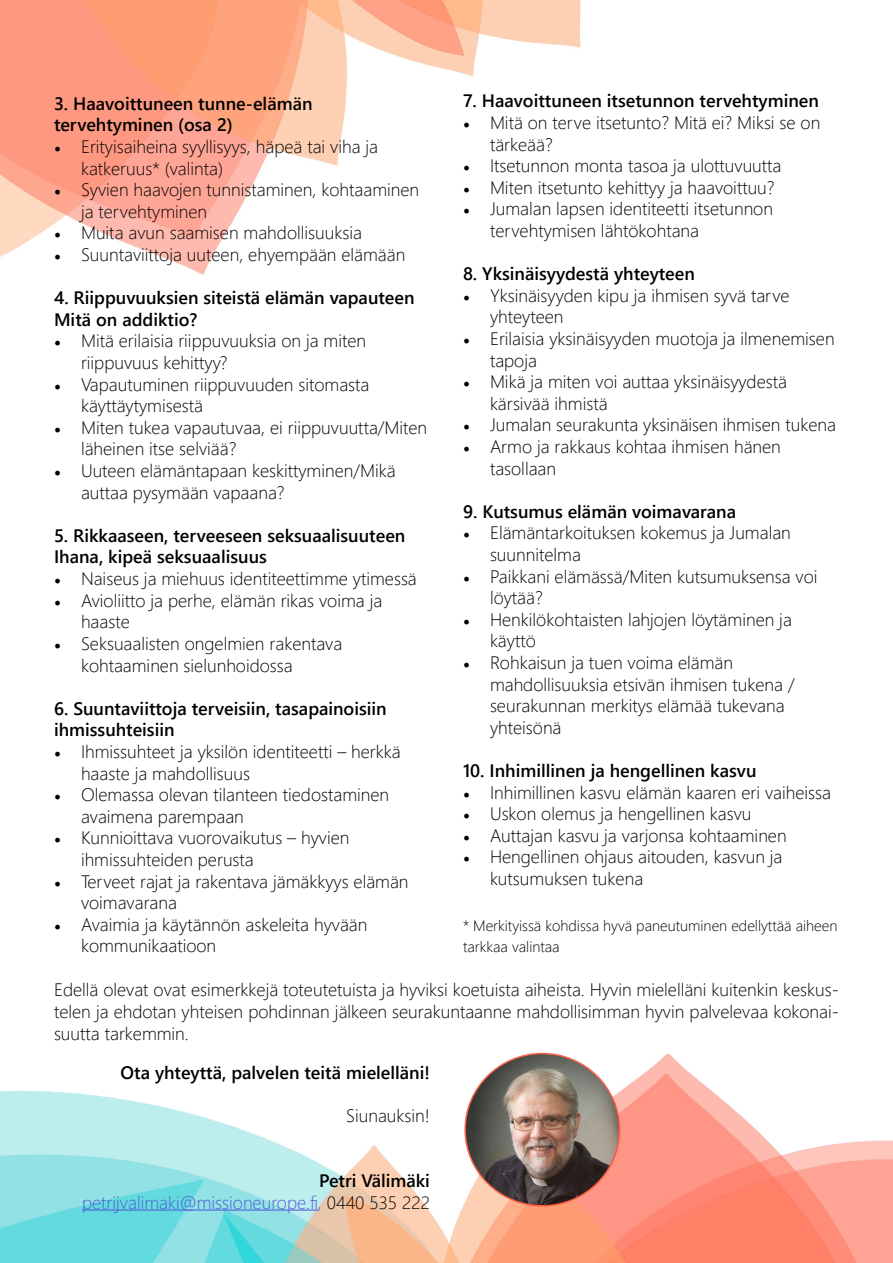
<style>
.page{position:relative;width:893px;height:1263px;background:#fff}
.page>*{position:absolute;margin:0;border:0;box-sizing:border-box;transform-origin:0 0}
.t1{font:300 18px/21.6px "Segoe UI";color:#000}
.t2{font:600 18px/21.6px "Segoe UI";color:#000}
.t3{font:300 18px "Segoe UI";color:#4f5cd6}
.t4{font:300 15px/21.6px "Segoe UI";color:#000}
.s1{font-family:"Minion Pro";font-weight:400}
.s2{color:#000}
</style>
<div class="page">
<img style="left:0;top:0;width:893px;height:1263px">
<hr style="left:82px;top:1209px;width:236px;height:1px;background:#4f5cd6">
<img style="left:465px;top:1053px;width:154px;height:153px">
<p class="t2" style="left:463px;top:89px;width:357px">7. Haavoittuneen itsetunnon tervehtyminen</p>
<p class="t1" style="left:490px;top:110px;width:332px;text-indent:-27px"><span class="s1">•</span> Mitä on terve itsetunto? Mitä ei? Miksi se on tärkeää?</p>
<p class="t1" style="left:463px;top:153px;width:320px"><span class="s1">•</span> Itsetunnon monta tasoa ja ulottuvuutta</p>
<p class="t1" style="left:463px;top:175px;width:313px"><span class="s1">•</span> Miten itsetunto kehittyy ja haavoittuu?</p>
<p class="t1" style="left:490px;top:196px;width:285px;text-indent:-27px"><span class="s1">•</span> Jumalan lapsen identiteetti itsetunnon tervehtymisen lähtökohtana</p>
<p class="t2" style="left:463px;top:261px;width:233px">8. Yksinäisyydestä yhteyteen</p>
<p class="t1" style="left:490px;top:283px;width:301px;text-indent:-27px"><span class="s1">•</span> Yksinäisyyden kipu ja ihmisen syvä tarve yhteyteen</p>
<p class="t1" style="left:490px;top:326px;width:346px;text-indent:-27px"><span class="s1">•</span> Erilaisia yksinäisyyden muotoja ja ilmenemisen tapoja</p>
<p class="t1" style="left:490px;top:369px;width:299px;text-indent:-27px"><span class="s1">•</span> Mikä ja miten voi auttaa yksinäisyydestä kärsivää ihmistä</p>
<p class="t1" style="left:463px;top:412px;width:374px"><span class="s1">•</span> Jumalan seurakunta yksinäisen ihmisen tukena</p>
<p class="t1" style="left:490px;top:434px;width:292px;text-indent:-27px"><span class="s1">•</span> Armo ja rakkaus kohtaa ihmisen hänen tasollaan</p>
<p class="t2" style="left:463px;top:499px;width:275px">9. Kutsumus elämän voimavarana</p>
<p class="t1" style="left:490px;top:520px;width:302px;text-indent:-27px"><span class="s1">•</span> Elämäntarkoituksen kokemus ja Jumalan suunnitelma</p>
<p class="t1" style="left:490px;top:564px;width:329px;text-indent:-27px"><span class="s1">•</span> Paikkani elämässä/Miten kutsumuksensa voi löytää?</p>
<p class="t1" style="left:490px;top:607px;width:303px;text-indent:-27px"><span class="s1">•</span> Henkilökohtaisten lahjojen löytäminen ja käyttö</p>
<p class="t1" style="left:490px;top:650px;width:306px;text-indent:-27px"><span class="s1">•</span> Rohkaisun ja tuen voima elämän mahdollisuuksia etsivän ihmisen tukena / seurakunnan merkitys elämää tukevana yhteisönä</p>
<p class="t2" style="left:463px;top:758px;width:295px">10. Inhimillinen ja hengellinen kasvu</p>
<p class="t1" style="left:463px;top:780px;width:370px"><span class="s1">•</span> Inhimillinen kasvu elämän kaaren eri vaiheissa</p>
<p class="t1" style="left:463px;top:801px;width:290px"><span class="s1">•</span> Uskon olemus ja hengellinen kasvu</p>
<p class="t1" style="left:463px;top:823px;width:325px"><span class="s1">•</span> Auttajan kasvu ja varjonsa kohtaaminen</p>
<p class="t1" style="left:490px;top:844px;width:294px;text-indent:-27px"><span class="s1">•</span> Hengellinen ohjaus aitouden, kasvun ja kutsumuksen tukena</p>
<p class="t4" style="left:463px;top:913px;width:376px">* Merkityissä kohdissa hyvä paneutuminen edellyttää aiheen tarkkaa valintaa</p>
<p class="t1" style="left:54px;top:977px;width:786px;text-align:justify">Edellä olevat ovat esimerkkejä toteutetuista ja hyviksi koetuista aiheista. Hyvin mielelläni kuitenkin keskus&shy;telen ja ehdotan yhteisen pohdinnan jälkeen seurakuntaanne mahdollisimman hyvin palvelevaa kokonai&shy;suutta tarkemmin.</p>
<p class="t2" style="left:121px;top:1060px;width:311px">Ota yhteyttä, palvelen teitä mielelläni!</p>
<p class="t1" style="left:346px;top:1103px;width:85px">Siunauksin!</p>
<p class="t2" style="left:54px;top:91px;width:260px">3. Haavoittuneen tunne-elämän tervehtyminen (osa 2)</p>
<p class="t1" style="left:81px;top:134px;width:299px;text-indent:-27px"><span class="s1">•</span> Erityisaiheina syyllisyys, häpeä tai viha ja katkeruus* (valinta)</p>
<p class="t1" style="left:81px;top:177px;width:340px;text-indent:-27px"><span class="s1">•</span> Syvien haavojen tunnistaminen, kohtaaminen ja tervehtyminen</p>
<p class="t1" style="left:54px;top:221px;width:309px"><span class="s1">•</span> Muita avun saamisen mahdollisuuksia</p>
<p class="t1" style="left:54px;top:242px;width:353px"><span class="s1">•</span> Suuntaviittoja uuteen, ehyempään elämään</p>
<p class="t2" style="left:54px;top:286px;width:362px">4. Riippuvuuksien siteistä elämän vapauteen</p>
<p class="t2" style="left:54px;top:307px;width:145px">Mitä on addiktio?</p>
<p class="t1" style="left:81px;top:329px;width:287px;text-indent:-27px"><span class="s1">•</span> Mitä erilaisia riippuvuuksia on ja miten riippuvuus kehittyy?</p>
<p class="t1" style="left:81px;top:372px;width:290px;text-indent:-27px"><span class="s1">•</span> Vapautuminen riippuvuuden sitomasta käyttäytymisestä</p>
<p class="t1" style="left:81px;top:415px;width:348px;text-indent:-27px"><span class="s1">•</span> Miten tukea vapautuvaa, ei riippuvuutta/Miten läheinen itse selviää?</p>
<p class="t1" style="left:81px;top:458px;width:316px;text-indent:-27px"><span class="s1">•</span> Uuteen elämäntapaan keskittyminen/Mikä auttaa pysymään vapaana?</p>
<p class="t2" style="left:54px;top:523px;width:353px">5. Rikkaaseen, terveeseen seksuaalisuuteen</p>
<p class="t2" style="left:54px;top:545px;width:214px">Ihana, kipeä seksuaalisuus</p>
<p class="t1" style="left:54px;top:566px;width:364px"><span class="s1">•</span> Naiseus ja miehuus identiteettimme ytimessä</p>
<p class="t1" style="left:81px;top:588px;width:303px;text-indent:-27px"><span class="s1">•</span> Avioliitto ja perhe, elämän rikas voima ja haaste</p>
<p class="t1" style="left:81px;top:631px;width:263px;text-indent:-27px"><span class="s1">•</span> Seksuaalisten ongelmien rakentava kohtaaminen sielunhoidossa</p>
<p class="t2" style="left:54px;top:696px;width:334px">6. Suuntaviittoja terveisiin, tasapainoisiin ihmissuhteisiin</p>
<p class="t1" style="left:81px;top:739px;width:321px;text-indent:-27px"><span class="s1">•</span> Ihmissuhteet ja yksilön identiteetti – herkkä haaste ja mahdollisuus</p>
<p class="t1" style="left:81px;top:782px;width:310px;text-indent:-27px"><span class="s1">•</span> Olemassa olevan tilanteen tiedostaminen avaimena parempaan</p>
<p class="t1" style="left:81px;top:825px;width:270px;text-indent:-27px"><span class="s1">•</span> Kunnioittava vuorovaikutus – hyvien ihmissuhteiden perusta</p>
<p class="t1" style="left:81px;top:869px;width:329px;text-indent:-27px"><span class="s1">•</span> Terveet rajat ja rakentava jämäkkyys elämän voimavarana</p>
<p class="t1" style="left:81px;top:912px;width:288px;text-indent:-27px"><span class="s1">•</span> Avaimia ja käytännön askeleita hyvään kommunikaatioon</p>
<p class="t2" style="left:319px;top:1168px;width:112px">Petri Välimäki</p>
<p class="t3" style="left:82px;top:1185px;width:349px">petrijvalimaki@missioneurope.fi, <span class="s2">0440 535 222</span></p>
</div>
